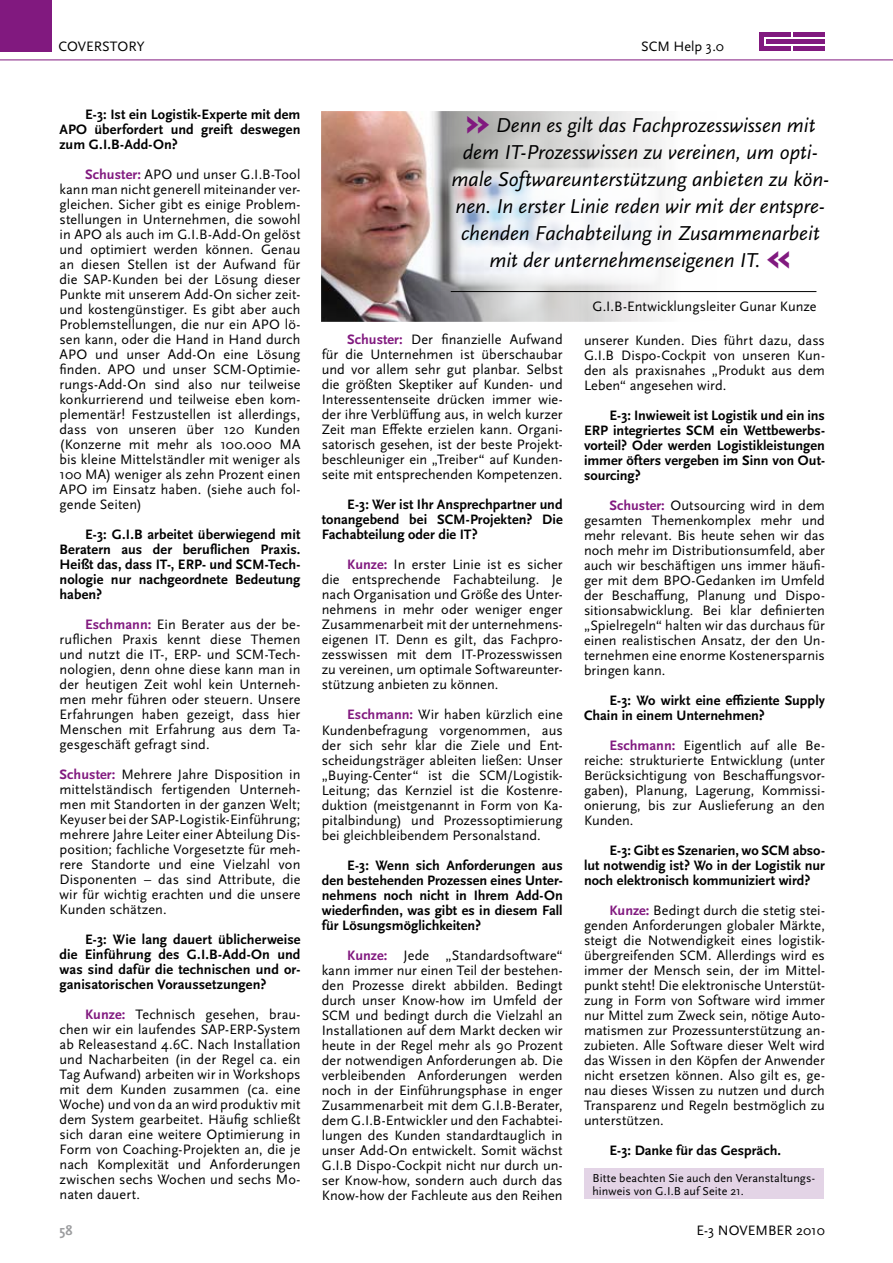
<style>
.page{position:relative;width:893px;height:1263px;background:#fff}
.page>*{position:absolute;margin:0;border:0;box-sizing:border-box;transform-origin:0 0}
.t1{font:italic 21px/27px "Scala Sans OT";letter-spacing:-.005em;color:#000;text-align:center}
.t2{font:14.25px/15px "Scala Sans OT";letter-spacing:.005em;color:#000;text-align:justify}
.t3{font:700 14.25px/15px "Scala Sans OT";letter-spacing:.005em;color:#000;text-align:justify}
.t4{font:700 14.25px "Scala Sans OT";color:#9c9d9f}
.t5{font:12px/13.5px "Scala Sans OT";letter-spacing:.01em;color:#000}
.s1{font-weight:700;color:#81197f}
.s2{font-weight:700;font-style:normal;font-size:45px;color:#81197f}
</style>
<div class="page">
<div style="left:0;top:0;width:51px;height:51px;background:#81197f"></div>
<div style="left:759px;top:32px;width:32px;height:5px;background:#81197f"></div>
<div style="left:794px;top:32px;width:31px;height:5px;background:#81197f"></div>
<hr style="left:766px;top:40px;width:59px;height:4px;background:#81197f">
<hr style="left:759px;top:47px;width:32px;height:4px;background:#81197f">
<hr style="left:794px;top:47px;width:31px;height:4px;background:#81197f">
<div style="left:759px;top:32px;width:5px;height:19px;background:#81197f"></div>
<hr style="left:0;top:60px;width:893px;height:1px;background:#81197f">
<div style="left:584px;top:1169px;width:239px;height:30px;background:#e3d4e6"></div>
<img style="left:322px;top:112px;width:415px;height:209px">
<hr style="left:451px;top:291px;width:365px;height:1px;background:#000">
<p class="t2" style="left:58px;top:39px;width:88px">COVERSTORY</p>
<p class="t2" style="left:641px;top:39px;width:84px">SCM Help 3.0</p>
<p class="t3" style="left:60px;top:107px;width:242px;text-indent:26px">E-3: Ist ein Logistik-Experte mit dem APO überfordert und greift deswegen zum G.I.B-Add-On?</p>
<p class="t2" style="left:60px;top:167px;width:242px;text-indent:26px"><span class="s1">Schuster:</span> APO und unser G.I.B-Tool kann man nicht generell miteinander ver&shy;gleichen. Sicher gibt es einige Problem&shy;stellungen in Unternehmen, die sowohl in APO als auch im G.I.B-Add-On gelöst und optimiert werden können. Genau an diesen Stellen ist der Aufwand für die SAP-Kunden bei der Lösung dieser Punkte mit unserem Add-On sicher zeit&shy;und kostengünstiger. Es gibt aber auch Problemstellungen, die nur ein APO lö&shy;sen kann, oder die Hand in Hand durch APO und unser Add-On eine Lösung finden. APO und unser SCM-Optimie&shy;rungs-Add-On sind also nur teilweise konkurrierend und teilweise eben kom&shy;plementär! Festzustellen ist allerdings, dass von unseren über 120 Kunden (Konzerne mit mehr als 100.000 MA bis kleine Mittelständler mit weniger als 100 MA) weniger als zehn Prozent einen APO im Einsatz haben. (siehe auch fol&shy;gende Seiten)</p>
<p class="t3" style="left:60px;top:527px;width:242px;text-indent:26px">E-3: G.I.B arbeitet überwiegend mit Beratern aus der beruflichen Praxis.<br>Heißt das, dass IT-, ERP- und SCM-Tech&shy;nologie nur nachgeordnete Bedeutung haben?</p>
<p class="t2" style="left:60px;top:617px;width:242px;text-indent:26px"><span class="s1">Eschmann:</span> Ein Berater aus der be&shy;ruflichen Praxis kennt diese Themen und nutzt die IT-, ERP- und SCM-Tech&shy;nologien, denn ohne diese kann man in der heutigen Zeit wohl kein Unterneh&shy;men mehr führen oder steuern. Unsere Erfahrungen haben gezeigt, dass hier Menschen mit Erfahrung aus dem Ta&shy;gesgeschäft gefragt sind.</p>
<p class="t2" style="left:60px;top:767px;width:242px"><span class="s1">Schuster:</span> Mehrere Jahre Disposition in mittelständisch fertigenden Unterneh&shy;men mit Standorten in der ganzen Welt; Keyuser bei der SAP-Logistik-Einführung; mehrere Jahre Leiter einer Abteilung Dis&shy;position; fachliche Vorgesetzte für meh&shy;rere Standorte und eine Vielzahl von Disponenten – das sind Attribute, die wir für wichtig erachten und die unsere Kunden schätzen.</p>
<p class="t3" style="left:60px;top:932px;width:242px;text-indent:26px">E-3: Wie lang dauert üblicherweise die Einführung des G.I.B-Add-On und was sind dafür die technischen und or&shy;ganisatorischen Voraussetzungen?</p>
<p class="t2" style="left:60px;top:1007px;width:242px;text-indent:26px"><span class="s1">Kunze:</span> Technisch gesehen, brau&shy;chen wir ein laufendes SAP-ERP-System ab Releasestand 4.6C. Nach Installation und Nacharbeiten (in der Regel ca. ein Tag Aufwand) arbeiten wir in Workshops mit dem Kunden zusammen (ca. eine Woche) und von da an wird produktiv mit dem System gearbeitet. Häufig schließt sich daran eine weitere Optimierung in Form von Coaching-Projekten an, die je nach Komplexität und Anforderungen zwischen sechs Wochen und sechs Mo&shy;naten dauert.</p>
<p class="t4" style="left:60px;top:1222px;width:14px">58</p>
<p class="t1" style="left:451px;top:112px;width:379px"><span class="s2">»</span> Denn es gilt das Fachprozesswissen mit dem IT-Prozesswissen zu vereinen, um opti&shy;male Softwareunterstützung anbieten zu kön&shy;nen. In erster Linie reden wir mit der entspre&shy;chenden Fachabteilung in Zusammenarbeit mit der unternehmenseigenen IT. <span class="s2">«</span></p>
<p class="t2" style="left:592px;top:298px;width:226px">G.I.B-Entwicklungsleiter Gunar Kunze</p>
<p class="t2" style="left:322px;top:332px;width:242px;text-indent:26px"><span class="s1">Schuster:</span> Der finanzielle Aufwand für die Unternehmen ist überschaubar und vor allem sehr gut planbar. Selbst die größten Skeptiker auf Kunden- und Interessentenseite drücken immer wie&shy;der ihre Verblüffung aus, in welch kurzer Zeit man Effekte erzielen kann. Organi&shy;satorisch gesehen, ist der beste Projekt&shy;beschleuniger ein „Treiber“ auf Kunden&shy;seite mit entsprechenden Kompetenzen.</p>
<p class="t3" style="left:322px;top:497px;width:242px;text-indent:26px">E-3: Wer ist Ihr Ansprechpartner und tonangebend bei SCM-Projekten? Die Fachabteilung oder die IT?</p>
<p class="t2" style="left:322px;top:557px;width:242px;text-indent:26px"><span class="s1">Kunze:</span> In erster Linie ist es sicher die entsprechende Fachabteilung. Je nach Organisation und Größe des Unter&shy;nehmens in mehr oder weniger enger Zusammenarbeit mit der unternehmens&shy;eigenen IT. Denn es gilt, das Fachpro&shy;zesswissen mit dem IT-Prozesswissen zu vereinen, um optimale Softwareunter&shy;stützung anbieten zu können.</p>
<p class="t2" style="left:322px;top:707px;width:242px;text-indent:26px"><span class="s1">Eschmann:</span> Wir haben kürzlich eine Kundenbefragung vorgenommen, aus der sich sehr klar die Ziele und Ent&shy;scheidungsträger ableiten ließen: Unser „Buying-Center“ ist die SCM/Logistik-Leitung; das Kernziel ist die Kostenre&shy;duktion (meistgenannt in Form von Ka&shy;pitalbindung) und Prozessoptimierung bei gleichbleibendem Personalstand.</p>
<p class="t3" style="left:322px;top:857px;width:242px;text-indent:26px">E-3: Wenn sich Anforderungen aus den bestehenden Prozessen eines Unter&shy;nehmens noch nicht in Ihrem Add-On wiederfinden, was gibt es in diesem Fall für Lösungsmöglichkeiten?</p>
<p class="t2" style="left:322px;top:947px;width:242px;text-indent:26px"><span class="s1">Kunze:</span> Jede „Standardsoftware“ kann immer nur einen Teil der bestehen&shy;den Prozesse direkt abbilden. Bedingt durch unser Know-how im Umfeld der SCM und bedingt durch die Vielzahl an Installationen auf dem Markt decken wir heute in der Regel mehr als 90 Prozent der notwendigen Anforderungen ab. Die verbleibenden Anforderungen werden noch in der Einführungsphase in enger Zusammenarbeit mit dem G.I.B-Berater, dem G.I.B-Entwickler und den Fachabtei&shy;lungen des Kunden standardtauglich in unser Add-On entwickelt. Somit wächst G.I.B Dispo-Cockpit nicht nur durch un&shy;ser Know-how, sondern auch durch das Know-how der Fachleute aus den Reihen</p>
<p class="t2" style="left:584px;top:332px;width:242px">unserer Kunden. Dies führt dazu, dass G.I.B Dispo-Cockpit von unseren Kun&shy;den als praxisnahes „Produkt aus dem Leben“ angesehen wird.</p>
<p class="t3" style="left:584px;top:407px;width:242px;text-indent:26px">E-3: Inwieweit ist Logistik und ein ins ERP integriertes SCM ein Wettbewerbs&shy;vorteil? Oder werden Logistikleistungen immer öfters vergeben im Sinn von Out&shy;sourcing?</p>
<p class="t2" style="left:584px;top:497px;width:242px;text-indent:26px"><span class="s1">Schuster:</span> Outsourcing wird in dem gesamten Themenkomplex mehr und mehr relevant. Bis heute sehen wir das noch mehr im Distributionsumfeld, aber auch wir beschäftigen uns immer häufi&shy;ger mit dem BPO-Gedanken im Umfeld der Beschaffung, Planung und Dispo&shy;sitionsabwicklung. Bei klar definierten „Spielregeln“ halten wir das durchaus für einen realistischen Ansatz, der den Un&shy;ternehmen eine enorme Kostenersparnis bringen kann.</p>
<p class="t3" style="left:584px;top:692px;width:242px;text-indent:26px">E-3: Wo wirkt eine effiziente Supply<br>Chain in einem Unternehmen?</p>
<p class="t2" style="left:584px;top:737px;width:242px;text-indent:26px"><span class="s1">Eschmann:</span> Eigentlich auf alle Be&shy;reiche: strukturierte Entwicklung (unter Berücksichtigung von Beschaffungsvor&shy;gaben), Planung, Lagerung, Kommissi&shy;onierung, bis zur Auslieferung an den Kunden.</p>
<p class="t3" style="left:584px;top:843px;width:242px;text-indent:26px">E-3: Gibt es Szenarien, wo SCM abso&shy;lut notwendig ist? Wo in der Logistik nur noch elektronisch kommuniziert wird?</p>
<p class="t2" style="left:584px;top:903px;width:242px;text-indent:26px"><span class="s1">Kunze:</span> Bedingt durch die stetig stei&shy;genden Anforderungen globaler Märkte, steigt die Notwendigkeit eines logistik&shy;übergreifenden SCM. Allerdings wird es immer der Mensch sein, der im Mittel&shy;punkt steht! Die elektronische Unterstüt&shy;zung in Form von Software wird immer nur Mittel zum Zweck sein, nötige Auto&shy;matismen zur Prozessunterstützung an&shy;zubieten. Alle Software dieser Welt wird das Wissen in den Köpfen der Anwender nicht ersetzen können. Also gilt es, ge&shy;nau dieses Wissen zu nutzen und durch Transparenz und Regeln bestmöglich zu unterstützen.</p>
<p class="t3" style="left:609px;top:1143px;width:173px">E-3: Danke für das Gespräch.</p>
<p class="t5" style="left:592px;top:1171px;width:224px">Bitte beachten Sie auch den Veranstaltungs&shy;hinweis von G.I.B auf Seite 21.</p>
<p class="t2" style="left:697px;top:1223px;width:130px">E-3 NOVEMBER 2010</p>
</div>
